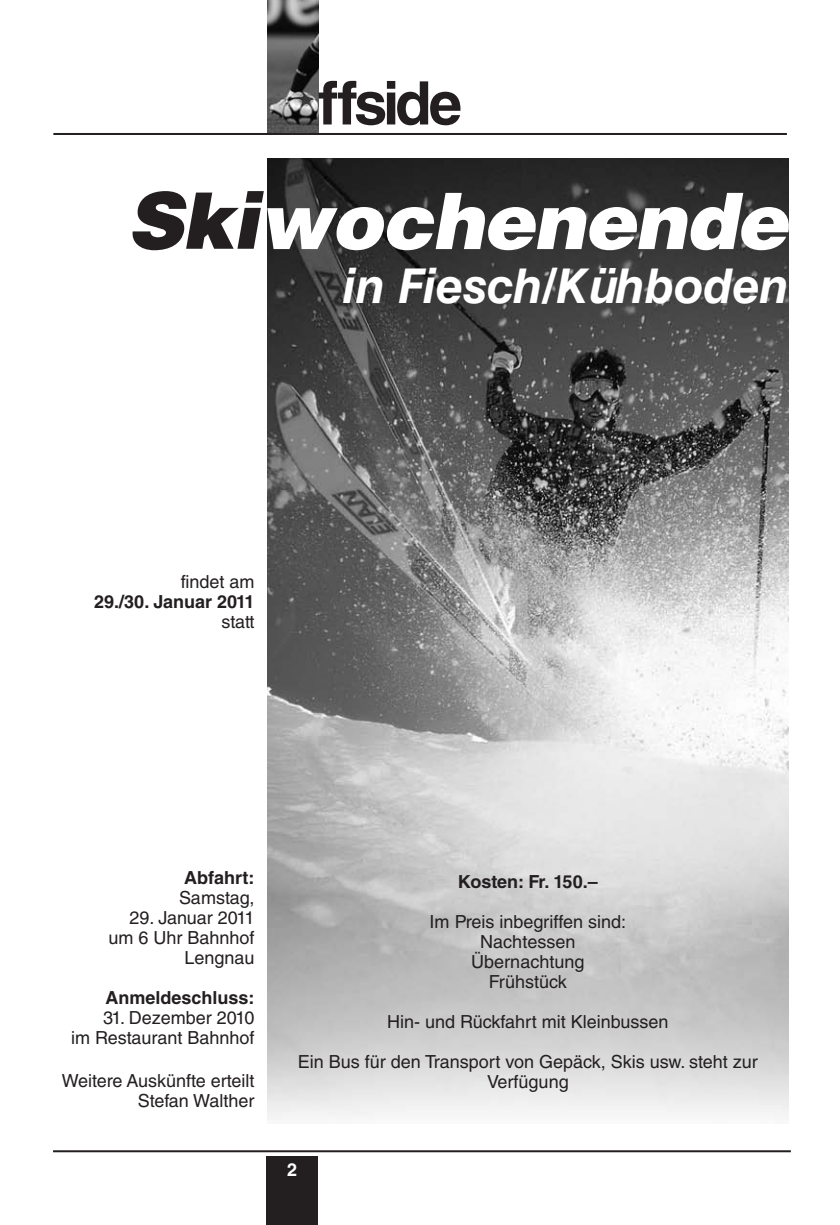
<style>
.page{position:relative;width:840px;height:1225px;background:#fff}
.page>*{position:absolute;margin:0;border:0;box-sizing:border-box;transform-origin:0 0}
.t1{font:700 60px "Helvetica LT Std";letter-spacing:-.055em;color:#231f20}
.t2{font:italic 700 48px "Helvetica LT Std";color:#fff}
.t3{font:18px/20px "Helvetica LT Std";color:#231f20;text-align:right}
.t4{font:700 18px "Helvetica LT Std";color:#231f20}
.t5{font:700 18px "Helvetica LT Std";color:#fff}
</style>
<div class="page">
<div style="left:266px;top:1157px;width:51px;height:68px;background:#231f20"></div>
<hr style="left:53px;top:1150px;width:737px;height:2px;background:#231f20">
<img style="left:267px;top:0;width:51px;height:132px">
<hr style="left:53px;top:133px;width:733px;height:2px;background:#231f20">
<img style="left:267px;top:159px;width:521px;height:960px">
<svg style="left:132px;top:191px;width:657px;height:59px"></svg>
<h1 class="t1" style="left:318px;top:81px;width:145px">ffside</h1>
<h2 class="t2" style="left:342px;top:269px;width:447px">in Fiesch/Kühboden</h2>
<p class="t3" style="left:181px;top:573px;width:75px">findet am</p>
<p class="t4" style="left:94px;top:595px;width:162px">29./30. Januar 2011</p>
<p class="t3" style="left:221px;top:613px;width:35px">statt</p>
<p class="t4" style="left:184px;top:871px;width:72px">Abfahrt:</p>
<p class="t3" style="left:179px;top:889px;width:77px">Samstag,</p>
<p class="t3" style="left:108px;top:909px;width:148px">29. Januar 2011 um 6 Uhr Bahnhof<br>Lengnau</p>
<p class="t4" style="left:105px;top:991px;width:150px">Anmeldeschluss:</p>
<p class="t3" style="left:71px;top:1009px;width:185px">31. Dezember 2010<br>im Restaurant Bahnhof</p>
<p class="t3" style="left:62px;top:1072px;width:194px">Weitere Auskünfte erteilt<br>Stefan Walther</p>
<p class="t4" style="left:457px;top:875px;width:141px">Kosten: Fr. 150.–</p>
<p class="t3" style="left:429px;top:913px;width:198px;text-align:center">Im Preis inbegriffen sind:<br>Nachtessen<br>Übernachtung<br>Frühstück</p>
<p class="t3" style="left:387px;top:1013px;width:283px">Hin- und Rückfahrt mit Kleinbussen</p>
<p class="t3" style="left:297px;top:1053px;width:461px;text-align:center">Ein Bus für den Transport von Gepäck, Skis usw. steht zur<br>Verfügung</p>
<p class="t5" style="left:287px;top:1163px;width:12px">2</p>
</div>
